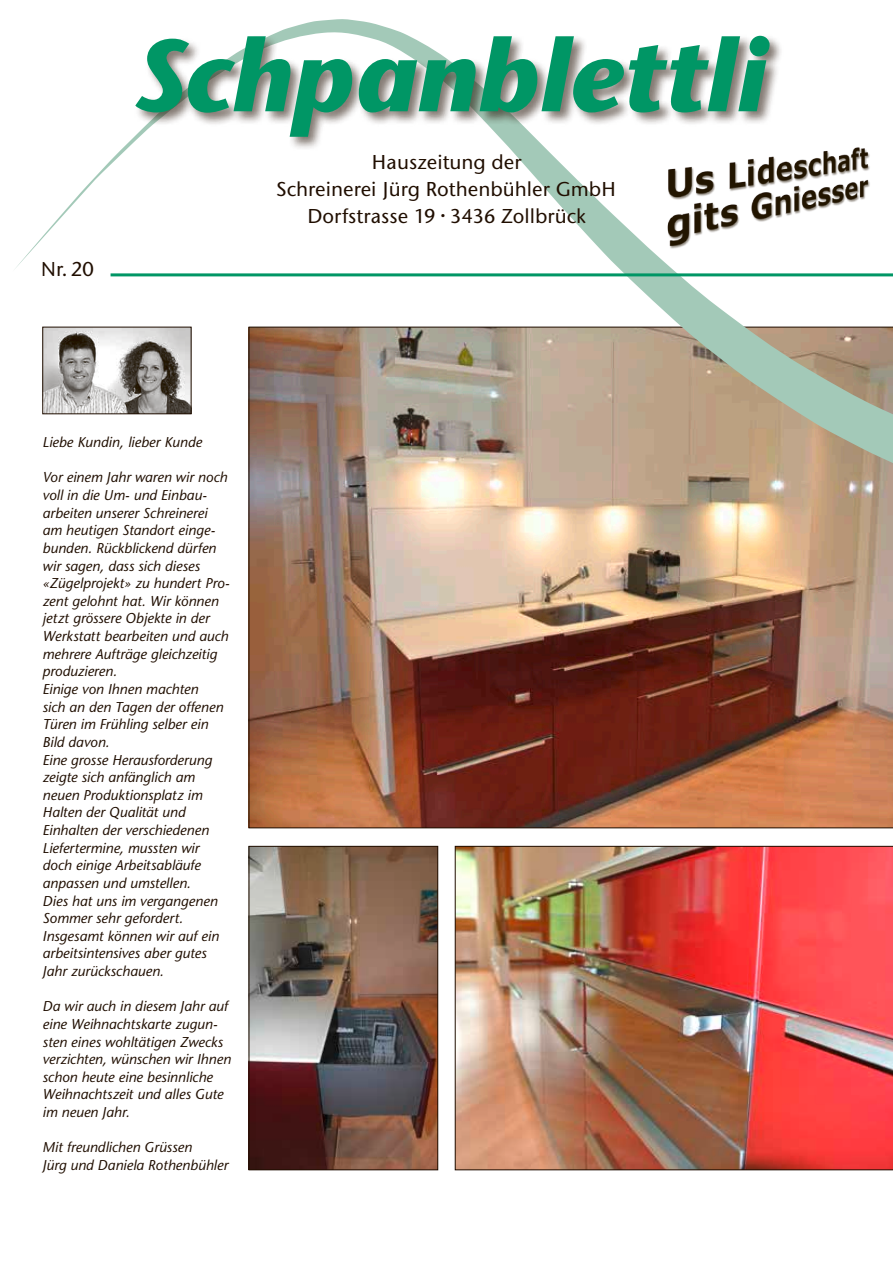
<style>
.page{position:relative;width:893px;height:1263px;background:#fff}
.page>*{position:absolute;margin:0;border:0;box-sizing:border-box;transform-origin:0 0}
.t1{font:italic 700 102px "Stone Sans";color:#009665}
.t2{font:500 21px/27px "Stone Sans";color:#200e00;text-align:center}
.t3{font:italic 14.25px/17.7px "Stone Sans";color:#200e00}
</style>
<div class="page">
<img style="left:455px;top:846px;width:438px;height:324px">
<img style="left:251px;top:848px;width:185px;height:320px">
<div style="left:249px;top:846px;width:189px;height:324px;border:1px solid #200e00"></div>
<img style="left:249px;top:477px;width:644px;height:351px">
<svg style="left:15px;top:19px;width:878px;height:458px"></svg>
<hr style="left:111px;top:273px;width:782px;height:3px;background:#009665">
<div style="left:135px;top:34px;width:649px;height:117px;background:#200e00;opacity:.55"></div>
<img style="left:45px;top:329px;width:144px;height:83px">
<img style="left:656px;top:138px;width:222px;height:121px">
<h1 class="t1" style="left:132px;top:15px;width:634px">Schpanblettli</h1>
<h2 class="t2" style="left:41px;top:256px;width:55px">Nr. 20</h2>
<h2 class="t2" style="left:277px;top:149px;width:341px">Hauszeitung der<br>Schreinerei Jürg Rothenbühler GmbH<br>Dorfstrasse 19 · 3436 Zollbrück</h2>
<p class="t3" style="left:43px;top:433px;width:161px">Liebe Kundin, lieber Kunde</p>
<p class="t3" style="left:43px;top:469px;width:189px">Vor einem Jahr waren wir noch voll in die Um- und Einbau&shy;arbeiten unserer Schreinerei am heutigen Standort einge&shy;bunden. Rückblickend dürfen wir sagen, dass sich dieses «Zügelprojekt» zu hundert Pro&shy;zent gelohnt hat. Wir können jetzt grössere Objekte in der<br>Werkstatt bearbeiten und auch mehrere Aufträge gleichzeitig produzieren.<br>Einige von Ihnen machten<br>sich an den Tagen der offenen<br>Türen im Frühling selber ein<br>Bild davon.<br>Eine grosse Herausforderung zeigte sich anfänglich am neuen Produktionsplatz im<br>Halten der Qualität und<br>Einhalten der verschiedenen<br>Liefertermine, mussten wir doch einige Arbeitsabläufe anpassen und umstellen.<br>Dies hat uns im vergangenen<br>Sommer sehr gefordert.<br>Insgesamt können wir auf ein arbeitsintensives aber gutes<br>Jahr zurückschauen.</p>
<p class="t3" style="left:43px;top:997px;width:190px">Da wir auch in diesem Jahr auf eine Weihnachtskarte zugun&shy;sten eines wohltätigen Zwecks verzichten, wünschen wir Ihnen schon heute eine besinnliche<br>Weihnachtszeit und alles Gute im neuen Jahr.</p>
<p class="t3" style="left:43px;top:1138px;width:187px">Mit freundlichen Grüssen<br>Jürg und Daniela Rothenbühler</p>
</div>
